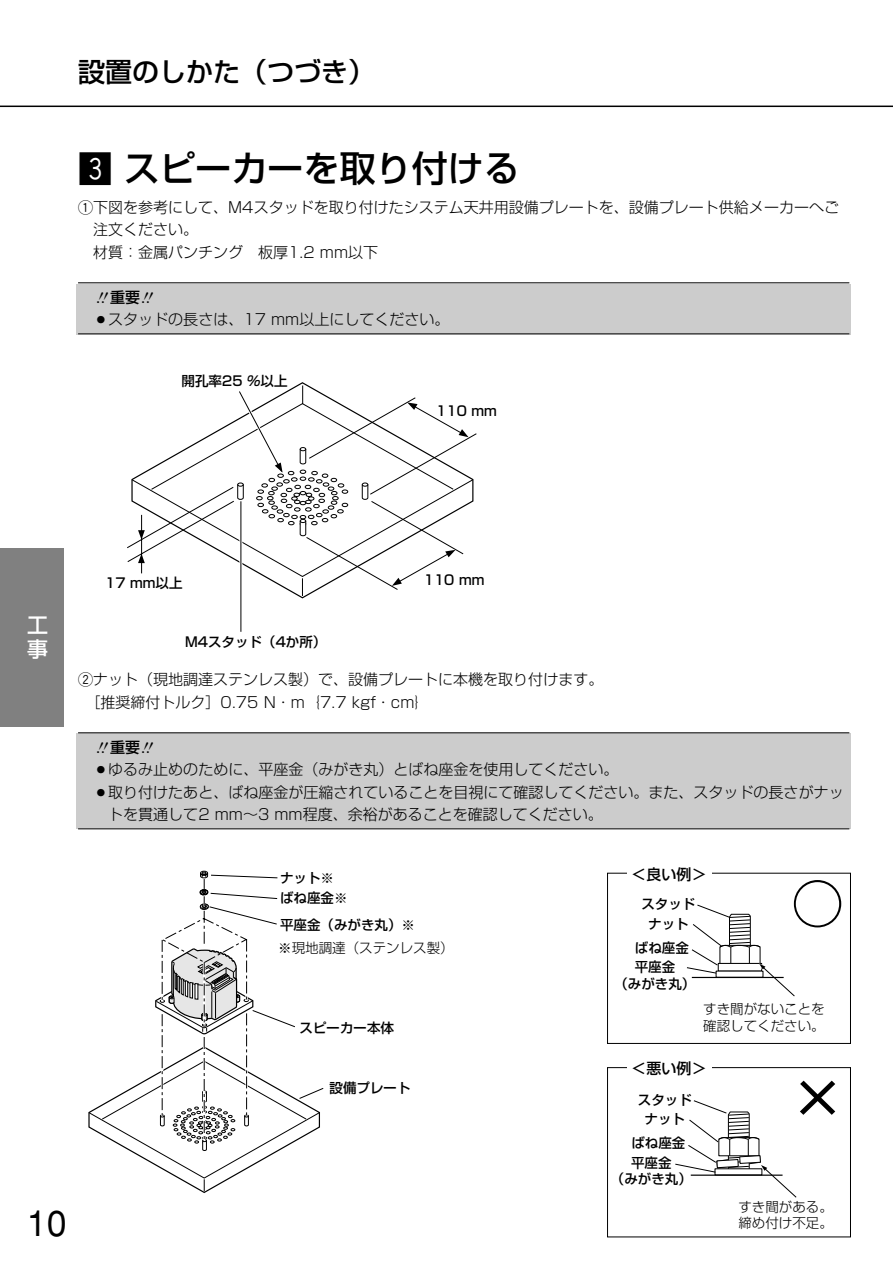
<style>
.page{position:relative;width:893px;height:1263px;background:#fff}
.page>*{position:absolute;margin:0;border:0;box-sizing:border-box;transform-origin:0 0}
.t1{font:500 54px "Shin Go";color:#000}
.t2{font:500 36px "Shin Go";color:#000}
.t3{font:36px "Helvetica";color:#000}
.t4{font:500 27px "Shin Go";color:#000}
.t5{font:500 21px/24px "Shin Go";color:#fff}
.t6{font:300 15px/22.5px "Shin Go";color:#000}
.t7{font:500 15px "Shin Go";color:#000}
.t8{font:500 13.5px/16.5px "Shin Go";color:#000;text-align:center}
.t9{font:300 13.5px/16.5px "Shin Go";color:#000}
.s1{font-family:"Gthin Hround";font-weight:400}
.s2{font-family:"Gth Hround";font-weight:400}
</style>
<div class="page">
<div style="left:77px;top:734px;width:773px;height:95px;background:#ccc"></div>
<div style="left:77px;top:284px;width:773px;height:50px;background:#ccc"></div>
<hr style="left:78px;top:282px;width:771px;height:2px;background:#4d4d4d">
<hr style="left:78px;top:333px;width:771px;height:2px;background:#4d4d4d">
<hr style="left:78px;top:732px;width:771px;height:2px;background:#4d4d4d">
<hr style="left:78px;top:828px;width:771px;height:2px;background:#4d4d4d">
<svg style="left:131px;top:387px;width:343px;height:199px"></svg>
<hr style="left:239px;top:501px;width:3px;height:131px;background:#fff">
<hr style="left:240px;top:501px;width:1px;height:131px;background:#000">
<hr style="left:0;top:106px;width:892px;height:1px;background:#000">
<div style="left:0;top:549px;width:64px;height:178px;background:#808080"></div>
<svg style="left:88px;top:871px;width:236px;height:322px"></svg>
<svg style="left:675px;top:1100px;width:122px;height:98px"></svg>
<div style="left:607px;top:1067px;width:243px;height:170px;border:1px solid #000"></div>
<div style="left:627px;top:1052px;width:84px;height:34px;background:#fff"></div>
<svg style="left:687px;top:904px;width:108px;height:93px"></svg>
<div style="left:607px;top:873px;width:243px;height:171px;border:1px solid #000"></div>
<div style="left:627px;top:857px;width:84px;height:34px;background:#fff"></div>
<h3 class="t4" style="left:78px;top:62px;width:299px">設置のしかた（つづき）</h3>
<h2 class="t2" style="left:78px;top:154px;width:443px"><span class="s1">c</span> スピーカーを取り付ける</h2>
<p class="t6" style="left:93px;top:198px;width:747px;text-indent:-15px"><span class="s2">q</span>下図を参考にして、M4スタッドを取り付けたシステム天井用設備プレートを、設備プレート供給メーカーへご注文ください。<br>材質：金属パンチング　板厚1.2 mm以下</p>
<p class="t7" style="left:110px;top:291px;width:32px">重要</p>
<p class="t6" style="left:93px;top:310px;width:357px">○スタッドの長さは、17 mm以上にしてください。</p>
<p class="t8" style="left:182px;top:374px;width:107px">開孔率25 ％以上</p>
<p class="t8" style="left:436px;top:404px;width:62px">110 mm</p>
<h3 class="t5" style="left:27px;top:616px;width:22px">工事</h3>
<p class="t8" style="left:105px;top:576px;width:79px">17 mm以上</p>
<p class="t8" style="left:424px;top:573px;width:62px">110 mm</p>
<p class="t8" style="left:185px;top:635px;width:143px">M4スタッド（4か所）</p>
<p class="t6" style="left:86px;top:670px;width:519px;text-indent:-8px"><span class="s2">w</span>ナット（現地調達ステンレス製）で、設備プレートに本機を取り付けます。［推奨締付トルク］0.75 N・m｛7.7 kgf・cm｝</p>
<p class="t7" style="left:110px;top:741px;width:32px">重要</p>
<p class="t6" style="left:93px;top:760px;width:526px">○ゆるみ止めのために、平座金（みがき丸）とばね座金を使用してください。</p>
<p class="t6" style="left:108px;top:783px;width:736px;text-indent:-15px">○取り付けたあと、ばね座金が圧縮されていることを目視にて確認してください。また、スタッドの長さがナットを貫通して2 mm～3 mm程度、余裕があることを確認してください。</p>
<h2 class="t3" style="left:27px;top:1211px;width:42px">10</h2>
<p class="t8" style="left:280px;top:871px;width:55px">ナット※</p>
<p class="t8" style="left:280px;top:891px;width:69px">ばね座金※</p>
<p class="t8" style="left:280px;top:918px;width:136px">平座金（みがき丸）※</p>
<p class="t9" style="left:278px;top:941px;width:177px">※現地調達（ステンレス製）</p>
<p class="t8" style="left:299px;top:1021px;width:96px">スピーカー本体</p>
<p class="t8" style="left:329px;top:1081px;width:82px">設備プレート</p>
<p class="t7" style="left:631px;top:868px;width:76px">＜良い例＞</p>
<p class="t8" style="left:641px;top:897px;width:55px">スタッド</p>
<p class="t8" style="left:648px;top:917px;width:42px">ナット</p>
<p class="t8" style="left:635px;top:941px;width:55px">ばね座金</p>
<p class="t8" style="left:614px;top:960px;width:82px">平座金<br>（みがき丸）</p>
<h1 class="t1" style="left:790px;top:883px;width:55px">○</h1>
<p class="t9" style="left:703px;top:1003px;width:123px">すき間がないことを確認してください。</p>
<p class="t7" style="left:631px;top:1063px;width:76px">＜悪い例＞</p>
<p class="t8" style="left:638px;top:1093px;width:55px">スタッド</p>
<p class="t8" style="left:644px;top:1112px;width:42px">ナット</p>
<p class="t8" style="left:631px;top:1136px;width:55px">ばね座金</p>
<p class="t8" style="left:611px;top:1156px;width:82px">平座金<br>（みがき丸）</p>
<h1 class="t1" style="left:790px;top:1078px;width:55px">×</h1>
<p class="t9" style="left:738px;top:1200px;width:96px">すき間がある。締め付け不足。</p>
</div>
